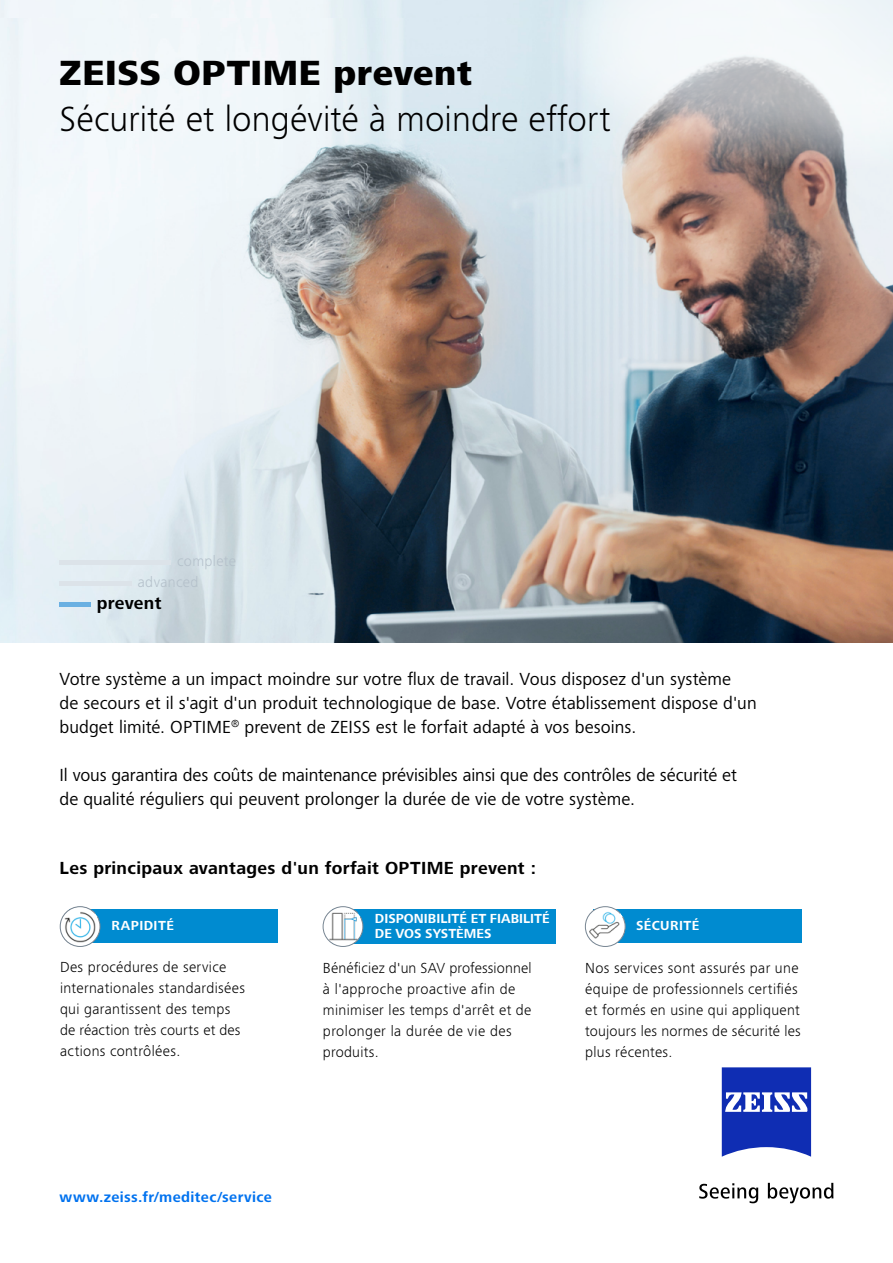
<style>
.page{position:relative;width:893px;height:1263px;background:#fff}
.page>*{position:absolute;margin:0;border:0;box-sizing:border-box;transform-origin:0 0}
.t1{font:300 36px "ZEISS Frutiger Next W1 G";letter-spacing:.005em;color:#000}
.t2{font:800 36px "ZEISS Frutiger Next W1 G";letter-spacing:.015em;color:#000}
.t3{font:18px/24px "ZEISS Frutiger Next W1 G";color:#000}
.t4{font:700 18px "ZEISS Frutiger Next W1 G";letter-spacing:.015em;color:#000}
.t5{font:300 15px/21px "ZEISS Frutiger Next W1 G";letter-spacing:.02em;color:#000}
.t6{font:700 15px "ZEISS Frutiger Next W1 G";letter-spacing:.025em;color:#0072ef}
.t7{font:300 15px "ZEISS Frutiger Next W1 G";letter-spacing:.025em;color:#b4c0ca}
.t8{font:700 13.5px/15px "ZEISS Frutiger Next W1 G";letter-spacing:.005em;color:#fff}
.t9{font:700 13.5px "ZEISS Frutiger Next W1 G";letter-spacing:.035em;color:#fff}
.t10{font:700 13.5px "ZEISS Frutiger Next W1 G";letter-spacing:.03em;color:#fff}
</style>
<div class="page">
<img style="left:0;top:18px;width:893px;height:624px">
<div style="left:332px;top:909px;width:224px;height:34px;background:#008bd0"></div>
<div style="left:69px;top:909px;width:208px;height:34px;background:#008bd0"></div>
<div style="left:594px;top:909px;width:208px;height:34px;background:#008bd0"></div>
<svg style="left:722px;top:1067px;width:89px;height:90px"></svg>
<svg style="left:699px;top:1183px;width:59px;height:20px"></svg>
<svg style="left:768px;top:1183px;width:65px;height:20px"></svg>
<svg style="left:60px;top:906px;width:40px;height:41px"></svg>
<svg style="left:323px;top:906px;width:40px;height:41px"></svg>
<svg style="left:585px;top:906px;width:40px;height:41px"></svg>
<hr style="left:60px;top:602px;width:31px;height:4px;background:#6ab0e2">
<hr style="left:60px;top:581px;width:72px;height:4px;background:#dce3e9">
<div style="left:60px;top:560px;width:111px;height:5px;background:#dce3e9"></div>
<svg style="left:552px;top:0;width:341px;height:171px"></svg>
<h1 class="t2" style="left:60px;top:48px;width:414px">ZEISS OPTIME prevent</h1>
<h1 class="t1" style="left:60px;top:94px;width:553px">Sécurité et longévité à moindre effort</h1>
<p class="t7" style="left:138px;top:572px;width:62px">advanced</p>
<p class="t4" style="left:97px;top:591px;width:66px">prevent</p>
<p class="t3" style="left:60px;top:666px;width:699px">Votre système a un impact moindre sur votre flux de travail. Vous disposez d'un système<br>de secours et il s'agit d'un produit technologique de base. Votre établissement dispose d'un budget limité. OPTIME<sup>®</sup> prevent de ZEISS est le forfait adapté à vos besoins.</p>
<p class="t3" style="left:60px;top:762px;width:679px">Il vous garantira des coûts de maintenance prévisibles ainsi que des contrôles de sécurité et de qualité réguliers qui peuvent prolonger la durée de vie de votre système.</p>
<p class="t4" style="left:60px;top:855px;width:478px">Les principaux avantages d'un forfait OPTIME prevent :</p>
<p class="t8" style="left:375px;top:910px;width:176px">DISPONIBILITÉ ET FIABILITÉ<br>DE VOS SYSTÈMES</p>
<p class="t9" style="left:112px;top:916px;width:64px">RAPIDITÉ</p>
<p class="t10" style="left:636px;top:916px;width:65px">SÉCURITÉ</p>
<p class="t5" style="left:60px;top:956px;width:186px">Des procédures de service internationales standardisées qui garantissent des temps de réaction très courts et des actions contrôlées.</p>
<p class="t5" style="left:585px;top:956px;width:217px">Nos services sont assurés par une équipe de professionnels certifiés et formés en usine qui appliquent toujours les normes de sécurité les plus récentes.</p>
<p class="t5" style="left:323px;top:956px;width:210px">Bénéficiez d'un SAV professionnel à l'approche proactive afin de minimiser les temps d'arrêt et de prolonger la durée de vie des produits.</p>
<p class="t6" style="left:60px;top:1186px;width:214px">www.zeiss.fr/meditec/service</p>
</div>
